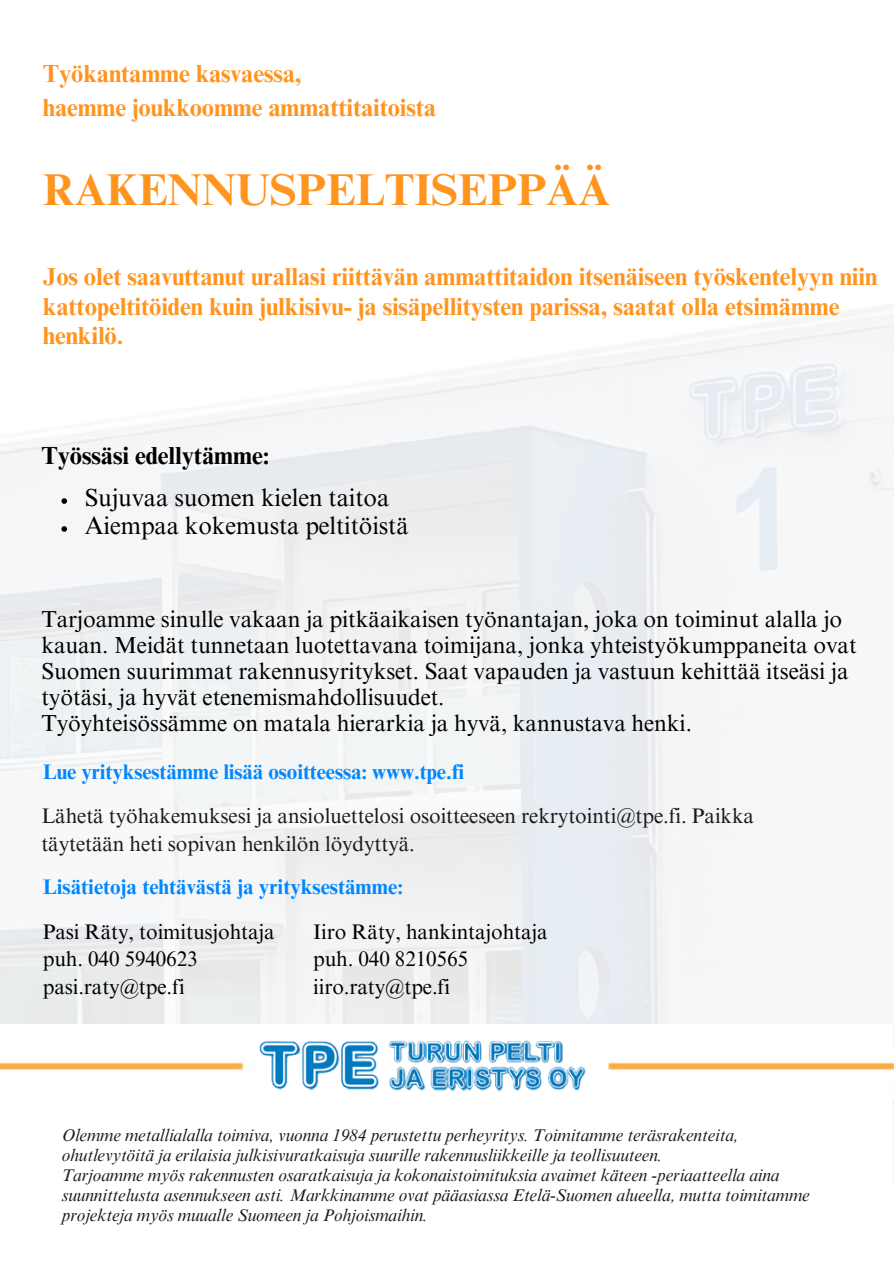
<style>
.page{position:relative;width:894px;height:1264px;background:#fff}
.page>*{position:absolute;margin:0;border:0;box-sizing:border-box;transform-origin:0 0}
.t1{font:700 44.55px "Times NRMT Pro";letter-spacing:-.005em;color:#ff941f}
.t2{font:700 24.6px/29.2px "Times NRMT Pro";letter-spacing:-.005em;color:#ff941f}
.t3{font:24.6px "Times NRMT Pro";letter-spacing:-.005em;color:#000}
.t4{font:700 24.6px "Times NRMT Pro";letter-spacing:-.005em;color:#000}
.t5{font:23.1px/25.8px "Times NRMT Pro";letter-spacing:-.005em;color:#000}
.t6{font:21.15px/27.9px "Times NRMT Pro";letter-spacing:-.005em;color:#1a1a1a}
.t7{font:21.15px/27.9px "Times NRMT Pro";letter-spacing:-.005em;color:#000}
.t8{font:700 21.15px "Times NRMT Pro";letter-spacing:-.005em;color:#0087ff}
.t9{font:700 21px "Times NRMT Pro";color:#0087ff}
.t10{font:italic 17.25px/20.1px "Times NRMT Pro";letter-spacing:-.005em;color:#1a1a1a}
</style>
<div class="page">
<img style="left:0;top:1058px;width:248px;height:14px">
<img style="left:607px;top:1060px;width:286px;height:12px">
<img style="left:259px;top:1040px;width:327px;height:52px">
<svg style="left:61px;top:498px;width:6px;height:6px"></svg>
<svg style="left:61px;top:526px;width:6px;height:6px"></svg>
<h2 class="t2" style="left:43px;top:60px;width:394px;line-height:33.8px">Työkantamme kasvaessa,<br>haemme joukkoomme ammattitaitoista</h2>
<p class="t1" style="left:43px;top:173px;width:568px">RAKENNUSPELTISEPPÄÄ</p>
<p class="t2" style="left:43px;top:265px;width:835px">Jos olet saavuttanut urallasi riittävän ammattitaidon itsenäiseen työskentelyyn niin kattopeltitöiden kuin julkisivu- ja sisäpellitysten parissa, saatat olla etsimämme henkilö.</p>
<p class="t4" style="left:41px;top:446px;width:229px">Työssäsi edellytämme:</p>
<p class="t3" style="left:85px;top:488px;width:306px">Sujuvaa suomen kielen taitoa</p>
<p class="t3" style="left:85px;top:516px;width:325px">Aiempaa kokemusta peltitöistä</p>
<h3 class="t5" style="left:41px;top:609px;width:816px">Tarjoamme sinulle vakaan ja pitkäaikaisen työnantajan, joka on toiminut alalla jo kauan. Meidät tunnetaan luotettavana toimijana, jonka yhteistyökumppaneita ovat Suomen suurimmat rakennusyritykset. Saat vapauden ja vastuun kehittää itseäsi ja työtäsi, ja hyvät etenemismahdollisuudet.<br>Työyhteisössämme on matala hierarkia ja hyvä, kannustava henki.</h3>
<h2 class="t8" style="left:43px;top:763px;width:423px">Lue yrityksestämme lisää osoitteessa: www.tpe.fi</h2>
<h2 class="t6" style="left:41px;top:804px;width:714px">Lähetä työhakemuksesi ja ansioluettelosi osoitteeseen rekrytointi@tpe.fi. Paikka täytetään heti sopivan henkilön löydyttyä.</h2>
<h5 class="t9" style="left:43px;top:879px;width:361px">Lisätietoja tehtävästä ja yrityksestämme:</h5>
<h5 class="t7" style="left:313px;top:920px;width:236px">Iiro Räty, hankintajohtaja puh. 040 8210565 iiro.raty@tpe.fi</h5>
<h1 class="t7" style="left:43px;top:920px;width:233px">Pasi Räty, toimitusjohtaja puh. 040 5940623 pasi.raty@tpe.fi</h1>
<h4 class="t10" style="left:62px;top:1126px;width:678px">Olemme metallialalla toimiva, vuonna 1984 perustettu perheyritys. Toimitamme teräsrakenteita,</h4>
<h5 class="t10" style="left:62px;top:1146px;width:602px">ohutlevytöitä ja erilaisia julkisivuratkaisuja suurille rakennusliikkeille ja teollisuuteen.</h5>
<h4 class="t10" style="left:62px;top:1166px;width:749px">Tarjoamme myös rakennusten osaratkaisuja ja kokonaistoimituksia avaimet käteen -periaatteella aina suunnittelusta asennukseen asti. Markkinamme ovat pääasiassa Etelä-Suomen alueella, mutta toimitamme projekteja myös muualle Suomeen ja Pohjoismaihin.</h4>
</div>
